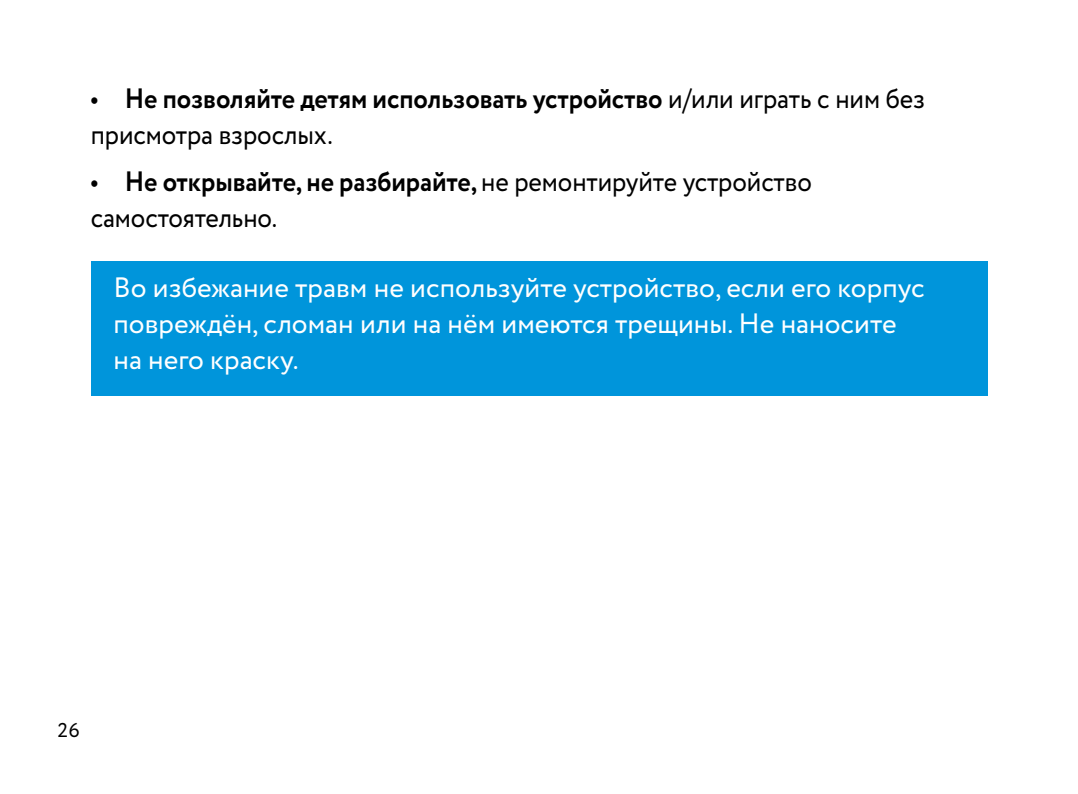
<style>
.page{position:relative;width:1078px;height:794px;background:#fff}
.page>*{position:absolute;margin:0;border:0;box-sizing:border-box;transform-origin:0 0}
.t1{font:28px/36px "Circe";color:#fff}
.t2{font:700 28px/36px "Circe";letter-spacing:-.005em;color:#000;scale:.92 1}
.t3{font:28px/36px "Circe";letter-spacing:-.005em;color:#000;scale:.92 1}
.t4{font:20px "Circe";color:#000}
.s1{font-weight:400}
.s2{font-weight:700}
</style>
<div class="page">
<div style="left:91px;top:261px;width:895px;height:134px;background:#0095db"></div>
<p class="t2" style="left:91px;top:82px;width:908px">• Не позволяйте детям использовать устройство <span class="s1">и/или играть с ним без присмотра взрослых.</span></p>
<p class="t3" style="left:91px;top:165px;width:785px"><span class="s2">• Не открывайте, не разбирайте,</span> не ремонтируйте устройство самостоятельно.</p>
<p class="t1" style="left:113px;top:271px;width:812px">Во избежание травм не используйте устройство, если его корпус повреждён, сломан или на нём имеются трещины. Не наносите на него краску.</p>
<p class="t4" style="left:57px;top:716px;width:25px">26</p>
</div>
